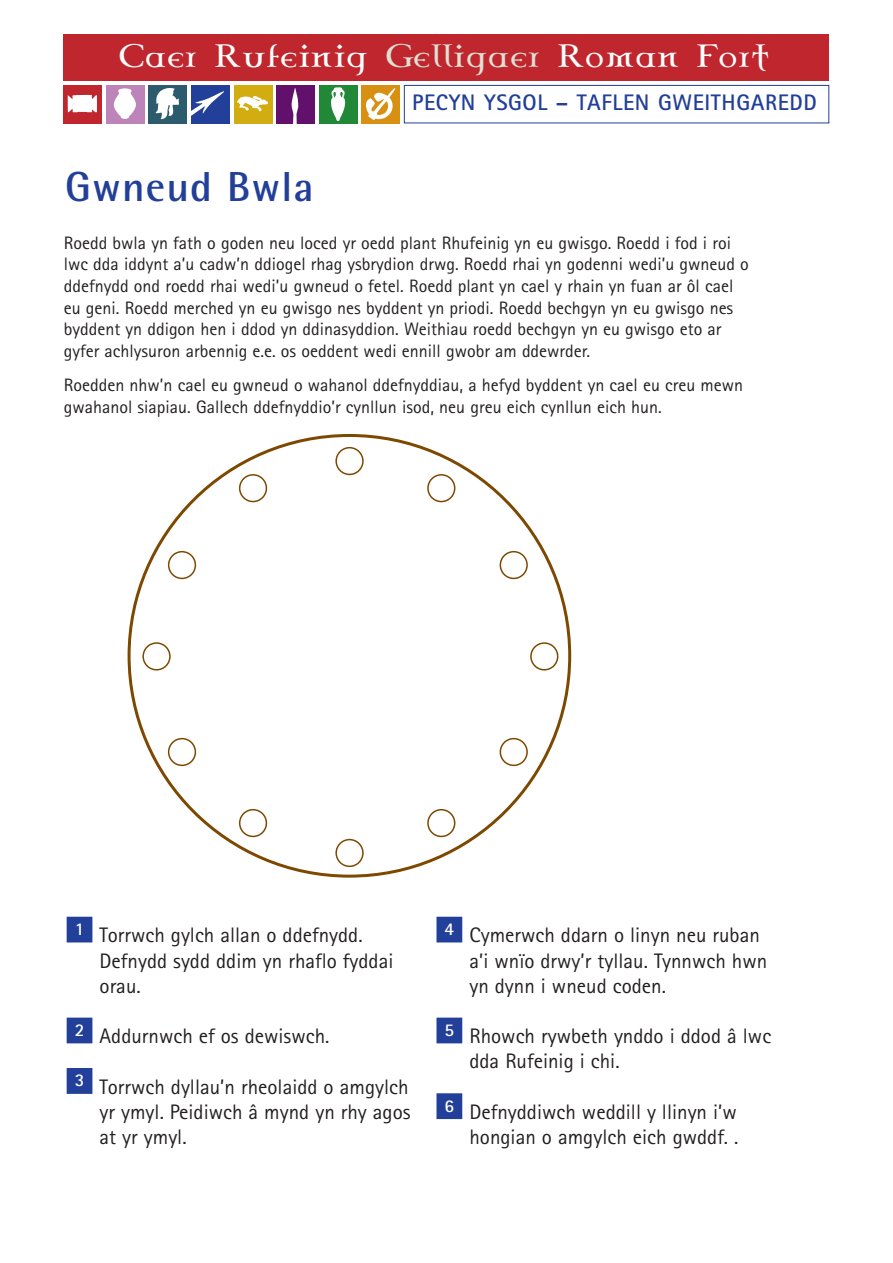
<style>
.page{position:relative;width:893px;height:1263px;background:#fff}
.page>*{position:absolute;margin:0;border:0;box-sizing:border-box;transform-origin:0 0}
.t1{font:700 42px "Rotis Semi Sans";letter-spacing:.025em;color:#223f99}
.t2{font:28.5px "Celtic Garamondthe 2 nd";letter-spacing:.07em;color:#fff}
.t3{font:700 22.5px "Rotis Sans Serif";letter-spacing:.025em;color:#223f99}
.t4{font:21px/25.2px "Rotis Sans Serif";color:#231f20}
.t5{font:18px/21.6px "Rotis Sans Serif";color:#231f20}
.t6{font:700 18px "Rotis Sans Serif";color:#fff}
.s1{color:#dde0d4}
</style>
<div class="page">
<div style="left:404px;top:85px;width:425px;height:38px;border:1px solid #223f99"></div>
<div style="left:64px;top:85px;width:38px;height:38px;background:#c0262d"></div>
<svg style="left:68px;top:95px;width:29px;height:17px"></svg>
<div style="left:106px;top:85px;width:39px;height:38px;background:#bd84b9"></div>
<svg style="left:114px;top:88px;width:22px;height:31px"></svg>
<div style="left:149px;top:85px;width:38px;height:38px;background:#2c5b6e"></div>
<svg style="left:156px;top:88px;width:23px;height:31px"></svg>
<div style="left:191px;top:85px;width:39px;height:38px;background:#223f99"></div>
<svg style="left:191px;top:91px;width:33px;height:25px"></svg>
<div style="left:234px;top:85px;width:38px;height:38px;background:#d2ad11"></div>
<svg style="left:237px;top:96px;width:31px;height:15px"></svg>
<div style="left:276px;top:85px;width:39px;height:38px;background:#61116c"></div>
<svg style="left:292px;top:88px;width:6px;height:35px"></svg>
<div style="left:319px;top:85px;width:38px;height:38px;background:#208836"></div>
<svg style="left:331px;top:87px;width:14px;height:34px"></svg>
<div style="left:361px;top:85px;width:39px;height:38px;background:#d89013"></div>
<svg style="left:366px;top:88px;width:29px;height:32px"></svg>
<div style="left:64px;top:34px;width:765px;height:47px;background:#c0262d"></div>
<div style="left:437px;top:1094px;width:25px;height:24px;background:#223f99"></div>
<div style="left:437px;top:1093px;width:25px;height:26px;border:1px solid #223f99"></div>
<div style="left:437px;top:1018px;width:25px;height:25px;background:#223f99"></div>
<div style="left:437px;top:917px;width:25px;height:25px;background:#223f99"></div>
<div style="left:67px;top:1068px;width:25px;height:25px;background:#223f99"></div>
<div style="left:67px;top:1068px;width:25px;height:26px;border:1px solid #223f99"></div>
<div style="left:67px;top:1018px;width:25px;height:25px;background:#223f99"></div>
<div style="left:67px;top:917px;width:25px;height:25px;background:#223f99"></div>
<svg style="left:128px;top:434px;width:443px;height:444px"></svg>
<svg style="left:335px;top:447px;width:29px;height:28px"></svg>
<svg style="left:335px;top:839px;width:29px;height:28px"></svg>
<svg style="left:530px;top:642px;width:28px;height:28px"></svg>
<svg style="left:427px;top:474px;width:28px;height:28px"></svg>
<svg style="left:500px;top:551px;width:28px;height:28px"></svg>
<svg style="left:168px;top:551px;width:28px;height:28px"></svg>
<svg style="left:500px;top:738px;width:28px;height:28px"></svg>
<svg style="left:168px;top:738px;width:28px;height:28px"></svg>
<svg style="left:239px;top:474px;width:28px;height:28px"></svg>
<svg style="left:427px;top:809px;width:28px;height:28px"></svg>
<svg style="left:239px;top:809px;width:28px;height:28px"></svg>
<svg style="left:142px;top:642px;width:29px;height:28px"></svg>
<h2 class="t2" style="left:120px;top:39px;width:651px">Caer Rufeinig <span class="s1">Gelligaer</span> Roman Fort</h2>
<h1 class="t1" style="left:65px;top:172px;width:250px">Gwneud Bwla</h1>
<p class="t3" style="left:412px;top:94px;width:406px">PECYN YSGOL – TAFLEN GWEITHGAREDD</p>
<p class="t5" style="left:64px;top:234px;width:687px">Roedd bwla yn fath o goden neu loced yr oedd plant Rhufeinig yn eu gwisgo. Roedd i fod i roi lwc dda iddynt a’u cadw’n ddiogel rhag ysbrydion drwg. Roedd rhai yn godenni wedi’u gwneud o ddefnydd ond roedd rhai wedi’u gwneud o fetel. Roedd plant yn cael y rhain yn fuan ar ôl cael eu geni. Roedd merched yn eu gwisgo nes byddent yn priodi. Roedd bechgyn yn eu gwisgo nes byddent yn ddigon hen i ddod yn ddinasyddion. Weithiau roedd bechgyn yn eu gwisgo eto ar gyfer achlysuron arbennig e.e. os oeddent wedi ennill gwobr am ddewrder.</p>
<p class="t5" style="left:64px;top:376px;width:681px">Roedden nhw’n cael eu gwneud o wahanol ddefnyddiau, a hefyd byddent yn cael eu creu mewn gwahanol siapiau. Gallech ddefnyddio’r cynllun isod, neu greu eich cynllun eich hun.</p>
<p class="t6" style="left:75px;top:923px;width:11px">1</p>
<p class="t6" style="left:75px;top:1023px;width:11px">2</p>
<p class="t6" style="left:75px;top:1074px;width:11px">3</p>
<p class="t4" style="left:100px;top:925px;width:295px">Torrwch gylch allan o ddefnydd.<br>Defnydd sydd ddim yn rhaflo fyddai orau.</p>
<p class="t4" style="left:100px;top:1026px;width:231px">Addurnwch ef os dewiswch.</p>
<p class="t4" style="left:100px;top:1076px;width:312px;text-align:justify">Torrwch dyllau’n rheolaidd o amgylch yr ymyl. Peidiwch â mynd yn rhy agos at yr ymyl.</p>
<p class="t6" style="left:445px;top:923px;width:11px">4</p>
<p class="t6" style="left:445px;top:1023px;width:11px">5</p>
<p class="t6" style="left:445px;top:1099px;width:11px">6</p>
<p class="t4" style="left:469px;top:925px;width:299px">Cymerwch ddarn o linyn neu ruban a’i wnïo drwy’r tyllau. Tynnwch hwn yn dynn i wneud coden.</p>
<p class="t4" style="left:469px;top:1026px;width:303px">Rhowch rywbeth ynddo i ddod â lwc dda Rufeinig i chi.</p>
<p class="t4" style="left:469px;top:1101px;width:271px">Defnyddiwch weddill y llinyn i’w hongian o amgylch eich gwddf. .</p>
</div>
